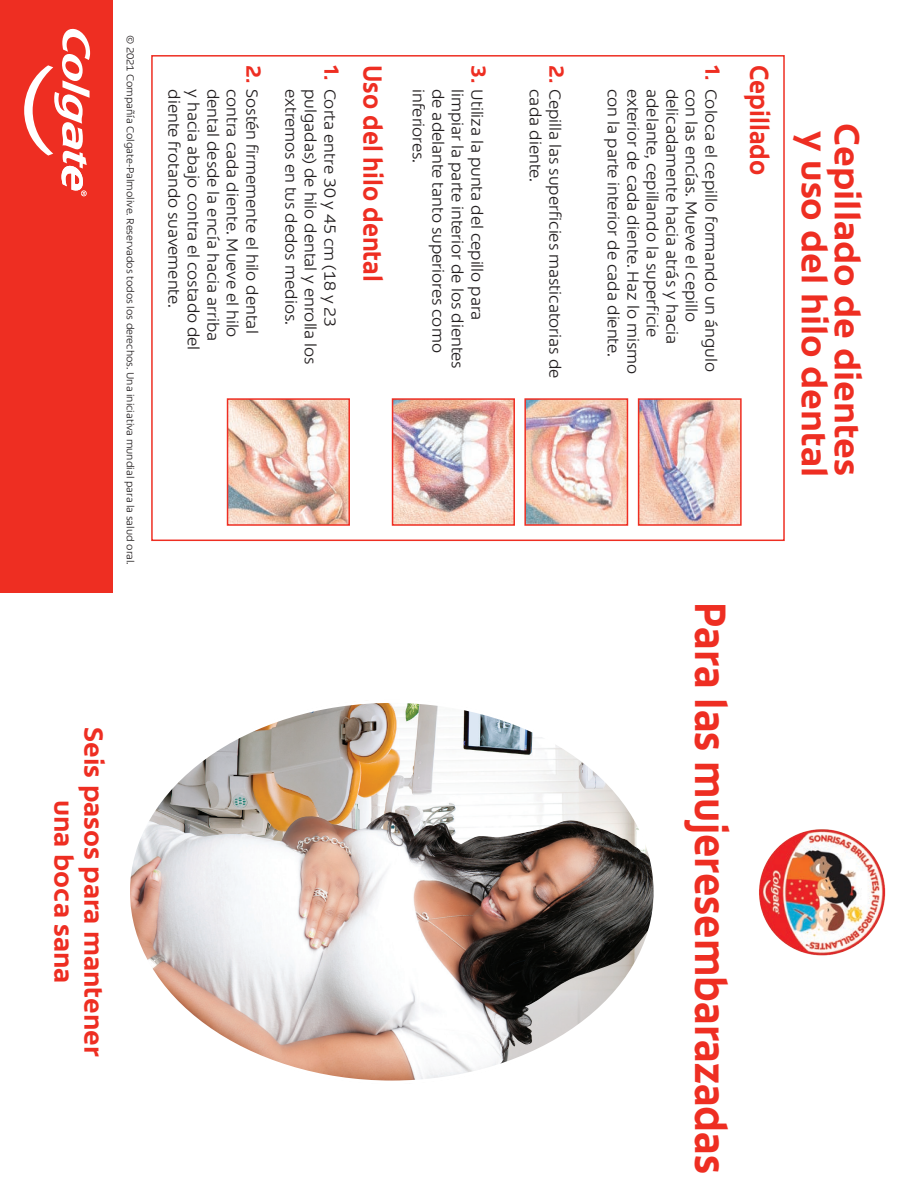
<style>
.page{position:relative;width:918px;height:1188px;background:#fff}
.page>*{position:absolute;margin:0;border:0;box-sizing:border-box;transform-origin:0 0}
.t1{font:700 45px "Colgate Ready";color:#ee2e22;scale:.9 1}
.t2{font:700 36px "Colgate Ready";color:#ee2e22}
.t3{font:700 27px/30px "Colgate Ready";color:#ee2e22;text-align:center}
.t4{font:700 27px "Colgate Ready";color:#ee2e22;scale:.9 1}
.t5{font:700 21px "Colgate Ready";color:#ee2e22}
.t6{font:300 16.5px "Colgate Ready";color:#231f20}
.t7{font:300 10.5px "Colgate Ready";color:#231f20}
</style>
<div class="page">
<div style="left:0;top:0;width:113px;height:593px;background:#ee2e22"></div>
<svg style="left:24px;top:28px;width:66px;height:168px"></svg>
<div style="left:151px;top:55px;width:634px;height:486px;border:2px solid #ee2e22"></div>
<img style="left:641px;top:401px;width:98px;height:122px">
<div style="left:638px;top:398px;width:104px;height:128px;border:2px solid #ee2e22"></div>
<img style="left:527px;top:401px;width:98px;height:122px">
<div style="left:524px;top:398px;width:104px;height:128px;border:2px solid #ee2e22"></div>
<img style="left:395px;top:401px;width:117px;height:122px">
<div style="left:392px;top:398px;width:123px;height:128px;border:2px solid #ee2e22"></div>
<img style="left:230px;top:401px;width:117px;height:122px">
<div style="left:227px;top:398px;width:123px;height:128px;border:2px solid #ee2e22"></div>
<img style="left:154px;top:704px;width:475px;height:108px">
<img style="left:131px;top:812px;width:521px;height:267px">
<img style="left:759px;top:829px;width:127px;height:127px">
<p class="t7" style="left:138px;top:35px;width:531px;rotate:90deg">© 2021 Compañía Colgate-Palmolive. Reservados todos los derechos. Una iniciativa mundial para la salud oral.</p>
<p class="t5" style="left:270px;top:65px;width:20px;rotate:90deg">2.</p>
<p class="t6" style="left:187px;top:89px;width:220px;rotate:90deg">diente frotando suavemente.</p>
<p class="t6" style="left:206px;top:89px;width:263px;rotate:90deg">y hacia abajo contra el costado del</p>
<p class="t6" style="left:226px;top:89px;width:254px;rotate:90deg">dental desde la encía hacia arriba</p>
<p class="t6" style="left:245px;top:89px;width:250px;rotate:90deg">contra cada diente. Mueve el hilo</p>
<p class="t6" style="left:265px;top:89px;width:246px;rotate:90deg">Sostén firmemente el hilo dental</p>
<p class="t5" style="left:348px;top:65px;width:17px;rotate:90deg">1.</p>
<h3 class="t4" style="left:394px;top:65px;width:242px;rotate:90deg">Uso del hilo dental</h3>
<p class="t6" style="left:304px;top:89px;width:237px;rotate:90deg">extremos en tus dedos medios.</p>
<p class="t6" style="left:323px;top:89px;width:277px;rotate:90deg">pulgadas) de hilo dental y enrolla los</p>
<p class="t6" style="left:343px;top:89px;width:240px;rotate:90deg">Corta entre 30 y 45 cm (18 y 23</p>
<p class="t5" style="left:495px;top:65px;width:20px;rotate:90deg">3.</p>
<p class="t6" style="left:431px;top:89px;width:76px;rotate:90deg">inferiores.</p>
<p class="t6" style="left:451px;top:89px;width:265px;rotate:90deg">de adelante tanto superiores como</p>
<p class="t6" style="left:470px;top:89px;width:281px;rotate:90deg">limpiar la parte interior de los dientes</p>
<p class="t6" style="left:490px;top:89px;width:233px;rotate:90deg">Utiliza la punta del cepillo para</p>
<h3 class="t3" style="left:111px;top:727px;width:331px;rotate:90deg">Seis pasos para mantener una boca sana</h3>
<p class="t5" style="left:573px;top:65px;width:20px;rotate:90deg">2.</p>
<p class="t6" style="left:548px;top:89px;width:94px;rotate:90deg">cada diente.</p>
<p class="t6" style="left:568px;top:89px;width:290px;rotate:90deg">Cepilla las superficies masticatorias de</p>
<p class="t5" style="left:729px;top:65px;width:17px;rotate:90deg">1.</p>
<h3 class="t4" style="left:781px;top:65px;width:124px;rotate:90deg">Cepillado</h3>
<p class="t6" style="left:626px;top:89px;width:269px;rotate:90deg">con la parte interior de cada diente.</p>
<p class="t6" style="left:646px;top:89px;width:287px;rotate:90deg">exterior de cada diente. Haz lo mismo</p>
<p class="t6" style="left:665px;top:89px;width:249px;rotate:90deg">adelante, cepillando la superficie</p>
<p class="t6" style="left:685px;top:89px;width:256px;rotate:90deg">delicadamente hacia atrás y hacia</p>
<p class="t6" style="left:704px;top:89px;width:235px;rotate:90deg">con las encías. Mueve el cepillo</p>
<p class="t6" style="left:724px;top:89px;width:285px;rotate:90deg">Coloca el cepillo formando un ángulo</p>
<h2 class="t2" style="left:876px;top:123px;width:354px;rotate:90deg">Cepillado de dientes</h2>
<h2 class="t2" style="left:843px;top:131px;width:347px;rotate:90deg">y uso del hilo dental</h2>
<h1 class="t1" style="left:747px;top:602px;width:636px;rotate:90deg">Para las mujeresembarazadas</h1>
</div>
